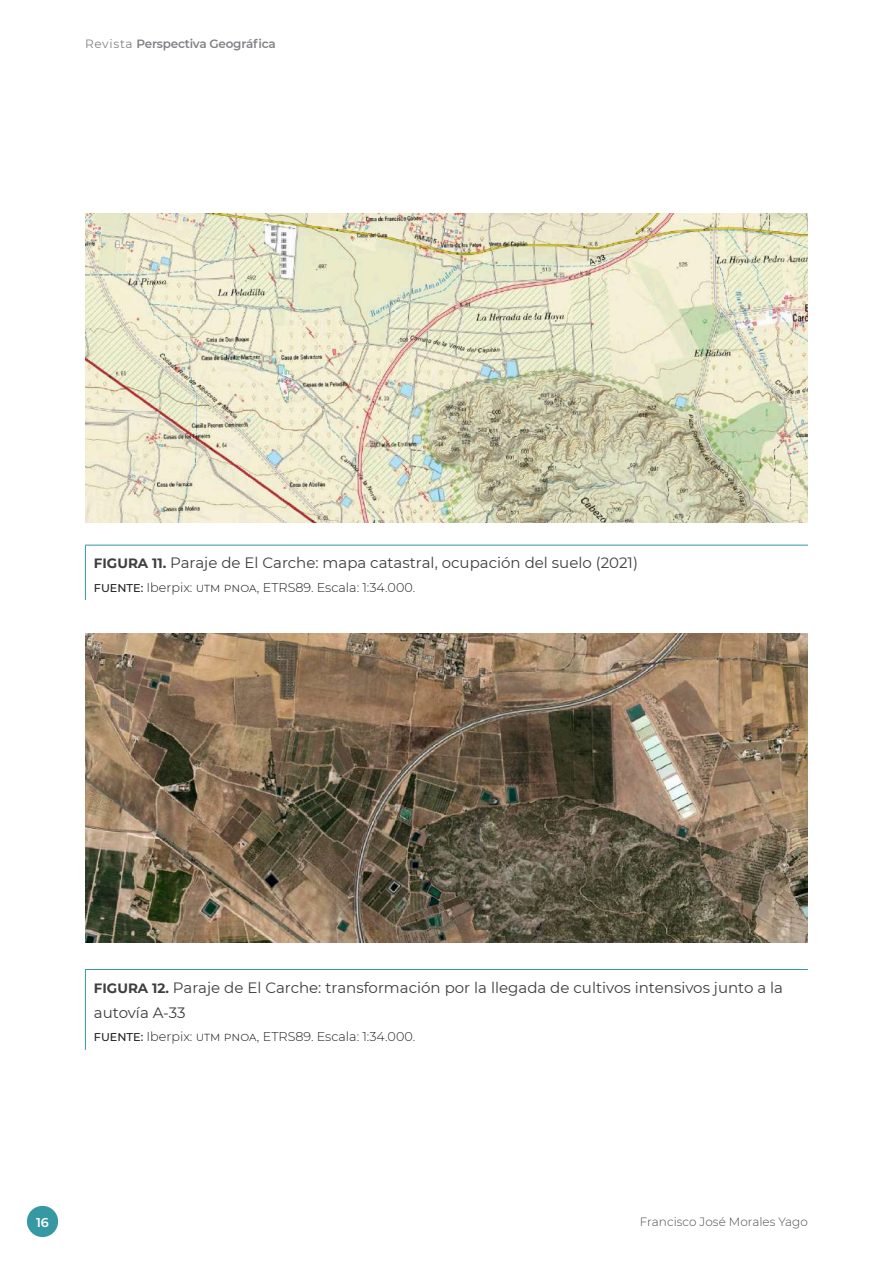
<style>
.page{position:relative;width:893px;height:1263px;background:#fff}
.page>*{position:absolute;margin:0;border:0;box-sizing:border-box;transform-origin:0 0}
.t1{font:15px/25.5px "Montserrat";color:#3e3e3f}
.t2{font:300 12.75px "Montserrat";color:#231f20}
.t3{font:600 12.75px "Montserrat";color:#fff}
.t4{font:600 12px "Montserrat";letter-spacing:-.02em;color:#808285}
.t5{font:300 12px "Montserrat";color:#4b4c4d}
.s1{font-weight:400}
.s2{font-weight:700;font-size:13.5px}
.s3{font-weight:500;font-size:11.25px}
</style>
<div class="page">
<div style="left:27px;top:1206px;width:31px;height:31px;background:#3698a3;border-radius:50%"></div>
<hr style="left:85px;top:545px;width:723px;height:1px;background:#3698a3">
<hr style="left:85px;top:545px;width:1px;height:55px;background:#3698a3">
<hr style="left:85px;top:969px;width:723px;height:1px;background:#3698a3">
<hr style="left:85px;top:970px;width:1px;height:80px;background:#3698a3">
<img style="left:85px;top:213px;width:722px;height:309px">
<img style="left:85px;top:633px;width:722px;height:309px">
<p class="t4" style="left:85px;top:36px;width:192px"><span class="s1">Revista</span> Perspectiva Geográfica</p>
<p class="t1" style="left:94px;top:549px;width:545px"><span class="s2">FIGURA 11.</span> Paraje de El Carche: mapa catastral, ocupación del suelo (2021)</p>
<p class="t2" style="left:94px;top:578px;width:323px"><span class="s3">FUENTE:</span> Iberpix: utm pnoa, ETRS89. Escala: 1:34.000.</p>
<p class="t1" style="left:94px;top:974px;width:691px"><span class="s2">FIGURA 12.</span> Paraje de El Carche: transformación por la llegada de cultivos intensivos junto a la autovía A-33</p>
<p class="t2" style="left:94px;top:1028px;width:323px"><span class="s3">FUENTE:</span> Iberpix: utm pnoa, ETRS89. Escala: 1:34.000.</p>
<p class="t3" style="left:36px;top:1213px;width:14px">16</p>
<p class="t5" style="left:640px;top:1214px;width:170px">Francisco José Morales Yago</p>
</div>
